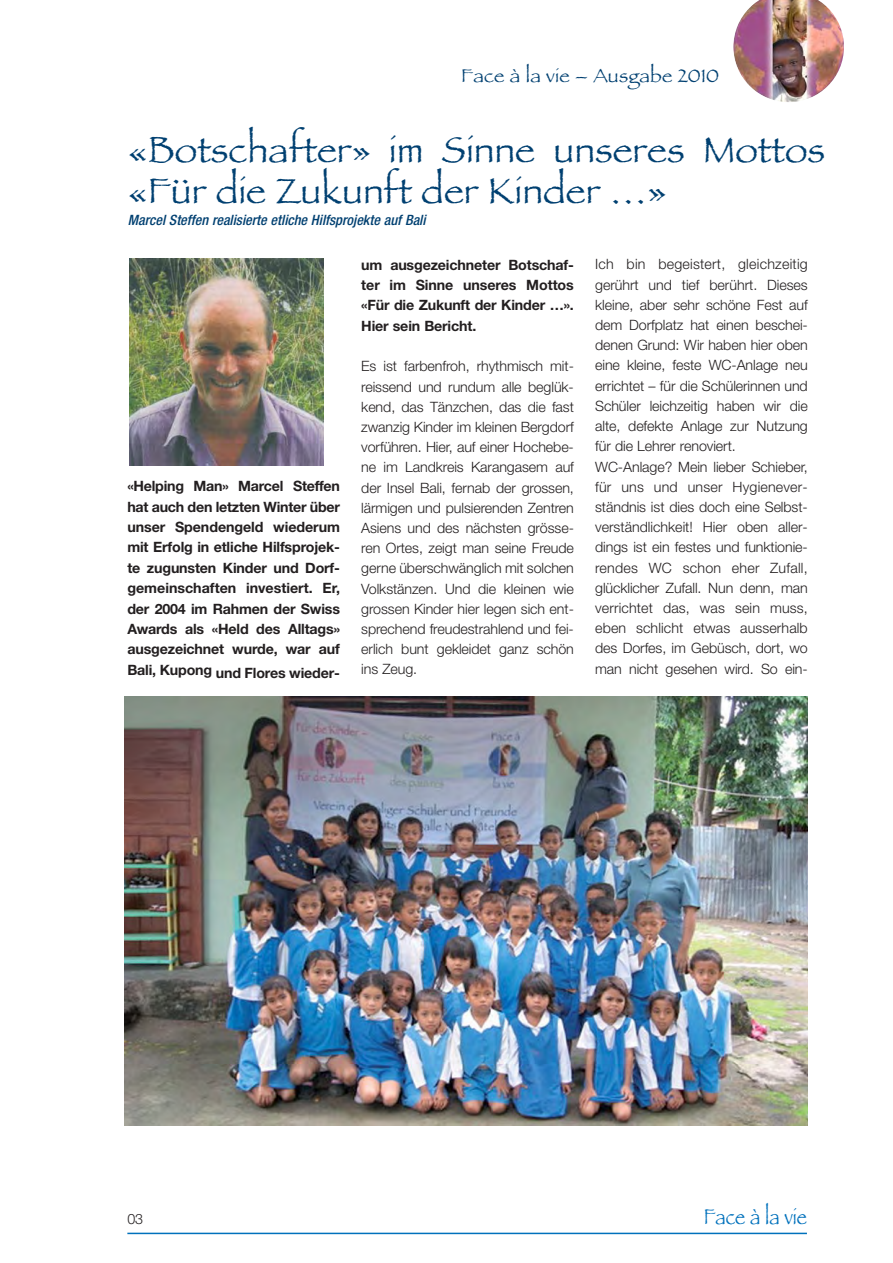
<style>
.page{position:relative;width:893px;height:1263px;background:#fff}
.page>*{position:absolute;margin:0;border:0;box-sizing:border-box;transform-origin:0 0}
.t1{font:37.5px/40.5px "Papyrus";color:#004071}
.t2{font:22.5px "Papyrus";color:#0071bc;scale:.85 1}
.t3{font:19.5px "Papyrus";letter-spacing:.015em;color:#004071}
.t4{font:300 14.25px/20.2px "Helvetica Neue";letter-spacing:-.005em;color:#231f20;text-align:justify}
.t5{font:700 14.25px/20.4px "Helvetica Neue";letter-spacing:-.01em;color:#231f20;text-align:justify}
.t6{font:italic 500 condensed 14.25px "Helvetica Neue";color:#004071}
</style>
<div class="page">
<hr style="left:127px;top:1233px;width:680px;height:1px;background:#0071bc">
<img style="left:733px;top:0;width:111px;height:102px">
<img style="left:130px;top:259px;width:193px;height:206px">
<img style="left:125px;top:696px;width:683px;height:429px">
<h3 class="t3" style="left:461px;top:64px;width:259px">Face à la vie – Ausgabe 2010</h3>
<h1 class="t1" style="left:129px;top:132px;width:698px">«Botschafter» im Sinne unseres Mottos «Für die Zukunft der Kinder …»</h1>
<p class="t6" style="left:128px;top:215px;width:302px">Marcel Steffen realisierte etliche Hilfsprojekte auf Bali</p>
<p class="t5" style="left:127px;top:477px;width:214px">«Helping Man» Marcel Steffen hat auch den letzten Winter über unser Spendengeld wiederum mit Erfolg in etliche Hilfsprojek&shy;te zugunsten Kinder und Dorf&shy;gemeinschaften investiert. Er, der 2004 im Rahmen der Swiss Awards als «Held des Alltags» ausgezeichnet wurde, war auf</p>
<p class="t5" style="left:127px;top:664px;width:214px">Bali, Kupong und Flores wieder-</p>
<p class="t5" style="left:361px;top:256px;width:214px">um ausgezeichneter Botschaf&shy;ter im Sinne unseres Mottos «Für die Zukunft der Kinder …».<br>Hier sein Bericht.</p>
<p class="t4" style="left:361px;top:358px;width:214px">Es ist farbenfroh, rhythmisch mit&shy;reissend und rundum alle beglük&shy;kend, das Tänzchen, das die fast zwanzig Kinder im kleinen Bergdorf vorführen. Hier, auf einer Hochebe&shy;ne im Landkreis Karangasem auf der Insel Bali, fernab der grossen, lärmigen und pulsierenden Zentren Asiens und des nächsten grösse&shy;ren Ortes, zeigt man seine Freude gerne überschwänglich mit solchen Volkstänzen. Und die kleinen wie grossen Kinder hier legen sich ent&shy;sprechend freudestrahlend und fei&shy;erlich bunt gekleidet ganz schön ins Zeug.</p>
<p class="t4" style="left:595px;top:256px;width:214px;text-align:left">Ich bin begeistert, gleichzeitig gerührt und tief berührt. Dieses kleine, aber sehr schöne Fest auf dem Dorfplatz hat einen beschei&shy;denen Grund: Wir haben hier oben eine kleine, feste WC-Anlage neu errichtet – für die Schülerinnen und<br>Schüler leichzeitig haben wir die alte, defekte Anlage zur Nutzung für die Lehrer renoviert.<br>WC-Anlage? Mein lieber Schieber, für uns und unser Hygienever&shy;ständnis ist dies doch eine Selbst&shy;verständlichkeit! Hier oben aller&shy;dings ist ein festes und funktionie&shy;rendes WC schon eher Zufall, glücklicher Zufall. Nun denn, man verrichtet das, was sein muss, eben schlicht etwas ausserhalb des Dorfes, im Gebüsch, dort, wo man nicht gesehen wird. So ein-</p>
<p class="t4" style="left:127px;top:1210px;width:17px">03</p>
<h2 class="t2" style="left:704px;top:1203px;width:123px">Face à la vie</h2>
</div>
